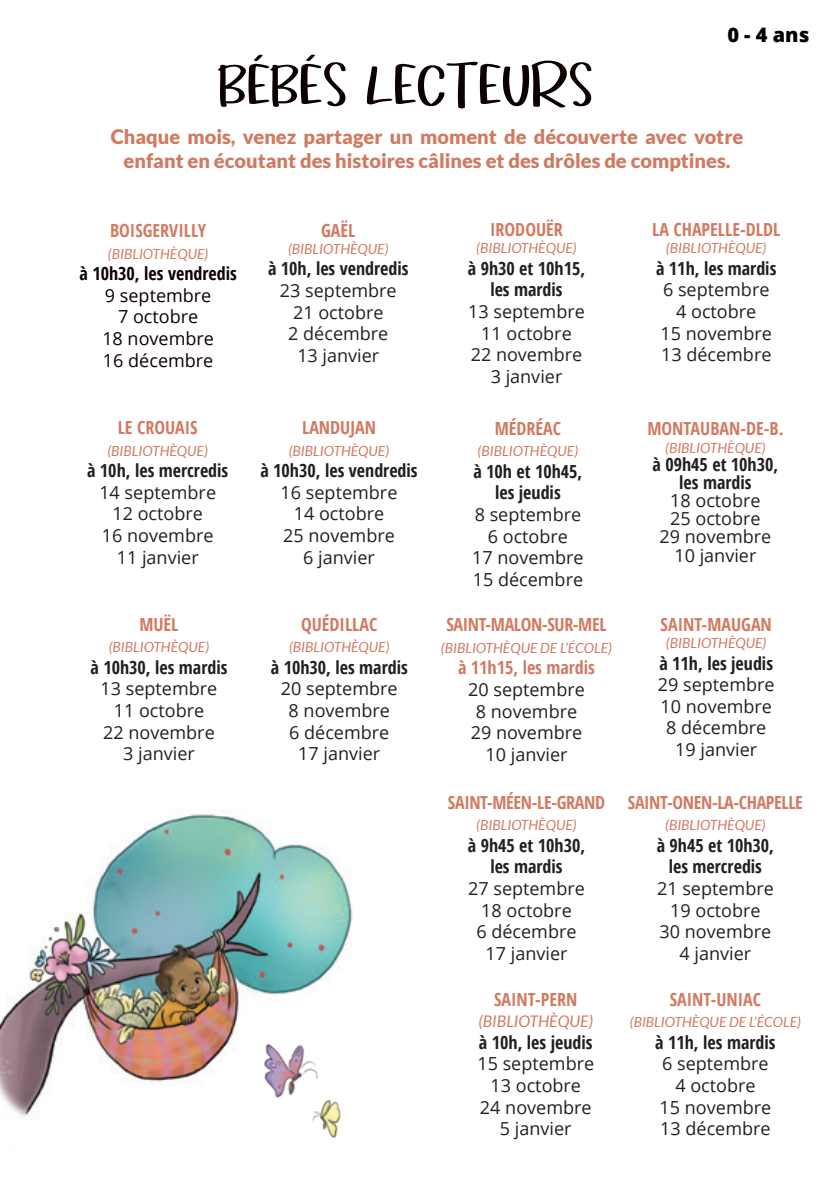
<style>
.page{position:relative;width:840px;height:1191px;background:#fff}
.page>*{position:absolute;margin:0;border:0;box-sizing:border-box;transform-origin:0 0}
.t1{font:60px "Gratise";color:#0d0000}
.t2{font:900 20px/24px "Lato";color:#d17a61;text-align:center}
.t3{font:800 20px "Open Sans";color:#000}
.t4{font:18px "Open Sans";color:#231f20}
.t5{font:700 condensed 18px "Open Sans";color:#231f20}
.t6{font:700 condensed 18px "Open Sans";color:#d17a61}
.t7{font:700 condensed 18px "Open Sans";letter-spacing:-.02em;color:#d17a61}
.t8{font:18px "Open Sans";color:#0f0000}
.t9{font:700 condensed 18px "Open Sans";color:#0f0000}
.t10{font:700 condensed 18px "Open Sans";color:#d27a62}
.t11{font:italic 16px "Lato";color:#d17a61}
.t12{font:italic 14px "Lato";color:#d17a61}
.t13{font:italic 14px "Lato";color:#d27a62}
</style>
<div class="page">
<img style="left:0;top:814px;width:353px;height:303px">
<img style="left:255px;top:1035px;width:98px;height:104px">
<p class="t3" style="left:727px;top:20px;width:83px">0 - 4 ans</p>
<p class="t1" style="left:218px;top:51px;width:376px">BÉBÉS LECTEURS</p>
<p class="t2" style="left:111px;top:124px;width:634px">Chaque mois, venez partager un moment de découverte avec votre enfant en écoutant des histoires câlines et des drôles de comptines.</p>
<p class="t10" style="left:110px;top:218px;width:97px">BOISGERVILLY</p>
<p class="t13" style="left:108px;top:246px;width:102px">(BIBLIOTHÈQUE)</p>
<p class="t9" style="left:79px;top:261px;width:159px">à 10h30, les vendredis</p>
<p class="t8" style="left:105px;top:283px;width:108px">9 septembre</p>
<p class="t8" style="left:118px;top:304px;width:82px">7 octobre</p>
<p class="t8" style="left:102px;top:326px;width:113px">18 novembre</p>
<p class="t8" style="left:103px;top:348px;width:112px">16 décembre</p>
<p class="t6" style="left:118px;top:415px;width:81px">LE CROUAIS</p>
<p class="t12" style="left:107px;top:443px;width:102px">(BIBLIOTHÈQUE)</p>
<p class="t5" style="left:87px;top:458px;width:143px">à 10h, les mercredis</p>
<p class="t4" style="left:99px;top:480px;width:118px">14 septembre</p>
<p class="t4" style="left:112px;top:501px;width:92px">12 octobre</p>
<p class="t4" style="left:102px;top:523px;width:113px">16 novembre</p>
<p class="t4" style="left:117px;top:545px;width:83px">11 janvier</p>
<p class="t6" style="left:139px;top:611px;width:41px">MUËL</p>
<p class="t12" style="left:109px;top:639px;width:102px">(BIBLIOTHÈQUE)</p>
<p class="t5" style="left:90px;top:654px;width:138px">à 10h30, les mardis</p>
<p class="t4" style="left:100px;top:676px;width:118px">13 septembre</p>
<p class="t4" style="left:114px;top:698px;width:92px">11 octobre</p>
<p class="t4" style="left:103px;top:719px;width:113px">22 novembre</p>
<p class="t4" style="left:123px;top:741px;width:73px">3 janvier</p>
<p class="t6" style="left:321px;top:218px;width:36px">GAËL</p>
<p class="t12" style="left:288px;top:241px;width:102px">(BIBLIOTHÈQUE)</p>
<p class="t5" style="left:268px;top:256px;width:142px">à 10h, les vendredis</p>
<p class="t4" style="left:280px;top:278px;width:118px">23 septembre</p>
<p class="t4" style="left:293px;top:300px;width:92px">21 octobre</p>
<p class="t4" style="left:288px;top:321px;width:101px">2 décembre</p>
<p class="t4" style="left:297px;top:343px;width:83px">13 janvier</p>
<p class="t6" style="left:302px;top:415px;width:75px">LANDUJAN</p>
<p class="t12" style="left:288px;top:443px;width:102px">(BIBLIOTHÈQUE)</p>
<p class="t5" style="left:260px;top:458px;width:159px">à 10h30, les vendredis</p>
<p class="t4" style="left:280px;top:480px;width:118px">16 septembre</p>
<p class="t4" style="left:293px;top:501px;width:92px">14 octobre</p>
<p class="t4" style="left:283px;top:523px;width:113px">25 novembre</p>
<p class="t4" style="left:303px;top:545px;width:73px">6 janvier</p>
<p class="t6" style="left:301px;top:611px;width:78px">QUÉDILLAC</p>
<p class="t12" style="left:289px;top:639px;width:102px">(BIBLIOTHÈQUE)</p>
<p class="t5" style="left:271px;top:654px;width:138px">à 10h30, les mardis</p>
<p class="t4" style="left:281px;top:676px;width:118px">20 septembre</p>
<p class="t4" style="left:288px;top:698px;width:103px">8 novembre</p>
<p class="t4" style="left:289px;top:719px;width:101px">6 décembre</p>
<p class="t4" style="left:298px;top:741px;width:83px">17 janvier</p>
<p class="t6" style="left:490px;top:217px;width:74px">IRODOUËR</p>
<p class="t12" style="left:476px;top:240px;width:102px">(BIBLIOTHÈQUE)</p>
<p class="t5" style="left:467px;top:256px;width:119px">à 9h30 et 10h15,</p>
<p class="t5" style="left:490px;top:277px;width:74px">les mardis</p>
<p class="t4" style="left:468px;top:299px;width:118px">13 septembre</p>
<p class="t4" style="left:481px;top:321px;width:92px">11 octobre</p>
<p class="t4" style="left:470px;top:342px;width:113px">22 novembre</p>
<p class="t4" style="left:490px;top:364px;width:73px">3 janvier</p>
<p class="t6" style="left:494px;top:415px;width:68px">MÉDRÉAC</p>
<p class="t12" style="left:477px;top:443px;width:102px">(BIBLIOTHÈQUE)</p>
<p class="t5" style="left:473px;top:459px;width:110px">à 10h et 10h45,</p>
<p class="t5" style="left:495px;top:480px;width:67px">les jeudis</p>
<p class="t4" style="left:474px;top:502px;width:108px">8 septembre</p>
<p class="t4" style="left:487px;top:524px;width:82px">6 octobre</p>
<p class="t4" style="left:472px;top:545px;width:113px">17 novembre</p>
<p class="t4" style="left:472px;top:567px;width:112px">15 décembre</p>
<p class="t7" style="left:446px;top:612px;width:162px">SAINT-MALON-SUR-MEL</p>
<p class="t12" style="left:440px;top:640px;width:173px">(BIBLIOTHÈQUE DE L’ÉCOLE)</p>
<p class="t6" style="left:458px;top:655px;width:138px">à 11h15, les mardis</p>
<p class="t4" style="left:468px;top:677px;width:118px">20 septembre</p>
<p class="t4" style="left:475px;top:698px;width:103px">8 novembre</p>
<p class="t4" style="left:470px;top:720px;width:113px">29 novembre</p>
<p class="t4" style="left:485px;top:742px;width:83px">10 janvier</p>
<p class="t7" style="left:447px;top:789px;width:158px">SAINT-MÉEN-LE-GRAND</p>
<p class="t12" style="left:476px;top:817px;width:102px">(BIBLIOTHÈQUE)</p>
<p class="t5" style="left:467px;top:832px;width:119px">à 9h45 et 10h30,</p>
<p class="t5" style="left:490px;top:854px;width:74px">les mardis</p>
<p class="t4" style="left:468px;top:876px;width:118px">27 septembre</p>
<p class="t4" style="left:481px;top:897px;width:92px">18 octobre</p>
<p class="t4" style="left:476px;top:919px;width:101px">6 décembre</p>
<p class="t4" style="left:485px;top:941px;width:83px">17 janvier</p>
<p class="t6" style="left:494px;top:986px;width:85px">SAINT-PERN</p>
<p class="t11" style="left:478px;top:1012px;width:116px">(BIBLIOTHÈQUE)</p>
<p class="t5" style="left:478px;top:1029px;width:115px">à 10h, les jeudis</p>
<p class="t4" style="left:477px;top:1051px;width:118px">15 septembre</p>
<p class="t4" style="left:490px;top:1073px;width:92px">13 octobre</p>
<p class="t4" style="left:479px;top:1094px;width:113px">24 novembre</p>
<p class="t4" style="left:499px;top:1116px;width:73px">5 janvier</p>
<p class="t6" style="left:651px;top:217px;width:130px">LA CHAPELLE-DLDL</p>
<p class="t12" style="left:665px;top:240px;width:102px">(BIBLIOTHÈQUE)</p>
<p class="t5" style="left:655px;top:256px;width:122px">à 11h, les mardis</p>
<p class="t4" style="left:662px;top:277px;width:108px">6 septembre</p>
<p class="t4" style="left:675px;top:299px;width:82px">4 octobre</p>
<p class="t4" style="left:660px;top:321px;width:113px">15 novembre</p>
<p class="t4" style="left:660px;top:342px;width:112px">13 décembre</p>
<p class="t6" style="left:647px;top:415px;width:138px">MONTAUBAN-DE-B.</p>
<p class="t12" style="left:664px;top:440px;width:102px">(BIBLIOTHÈQUE)</p>
<p class="t5" style="left:652px;top:451px;width:127px">à 09h45 et 10h30,</p>
<p class="t5" style="left:679px;top:469px;width:74px">les mardis</p>
<p class="t4" style="left:669px;top:488px;width:92px">18 octobre</p>
<p class="t4" style="left:669px;top:506px;width:92px">25 octobre</p>
<p class="t4" style="left:659px;top:524px;width:113px">29 novembre</p>
<p class="t4" style="left:674px;top:543px;width:83px">10 janvier</p>
<p class="t6" style="left:660px;top:612px;width:113px">SAINT-MAUGAN</p>
<p class="t12" style="left:665px;top:635px;width:102px">(BIBLIOTHÈQUE)</p>
<p class="t5" style="left:659px;top:650px;width:115px">à 11h, les jeudis</p>
<p class="t4" style="left:657px;top:672px;width:118px">29 septembre</p>
<p class="t4" style="left:660px;top:694px;width:113px">10 novembre</p>
<p class="t4" style="left:665px;top:715px;width:101px">8 décembre</p>
<p class="t4" style="left:675px;top:737px;width:83px">19 janvier</p>
<p class="t7" style="left:627px;top:789px;width:176px">SAINT-ONEN-LA-CHAPELLE</p>
<p class="t12" style="left:664px;top:817px;width:102px">(BIBLIOTHÈQUE)</p>
<p class="t5" style="left:656px;top:832px;width:119px">à 9h45 et 10h30,</p>
<p class="t5" style="left:668px;top:854px;width:95px">les mercredis</p>
<p class="t4" style="left:656px;top:876px;width:118px">21 septembre</p>
<p class="t4" style="left:669px;top:897px;width:92px">19 octobre</p>
<p class="t4" style="left:659px;top:919px;width:113px">30 novembre</p>
<p class="t4" style="left:679px;top:941px;width:73px">4 janvier</p>
<p class="t6" style="left:669px;top:986px;width:93px">SAINT-UNIAC</p>
<p class="t12" style="left:629px;top:1014px;width:173px">(BIBLIOTHÈQUE DE L’ÉCOLE)</p>
<p class="t5" style="left:655px;top:1029px;width:122px">à 11h, les mardis</p>
<p class="t4" style="left:661px;top:1051px;width:108px">6 septembre</p>
<p class="t4" style="left:675px;top:1073px;width:82px">4 octobre</p>
<p class="t4" style="left:659px;top:1094px;width:113px">15 novembre</p>
<p class="t4" style="left:660px;top:1116px;width:112px">13 décembre</p>
</div>
